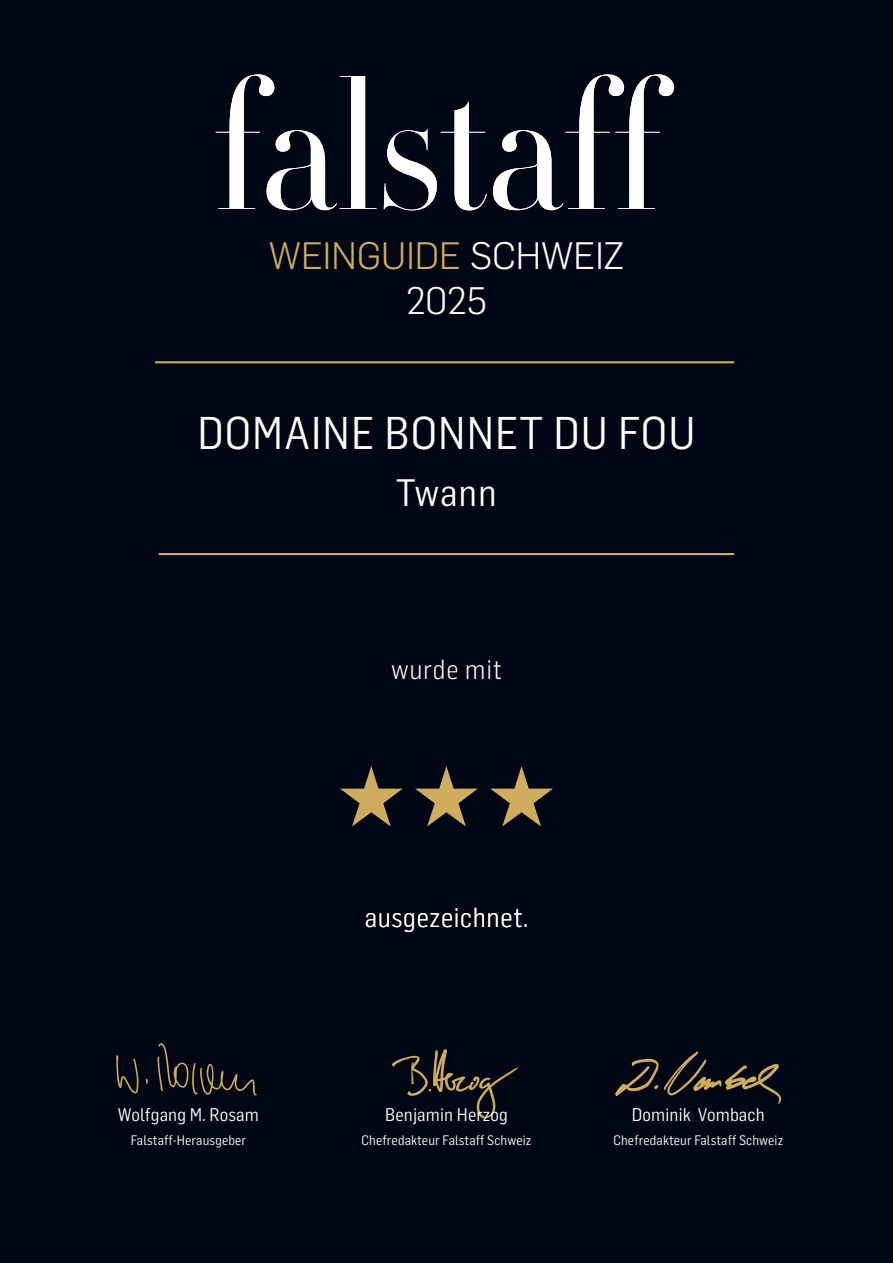
<style>
.page{position:relative;width:893px;height:1263px;background:#010614}
.page>*{position:absolute;margin:0;border:0;box-sizing:border-box;transform-origin:0 0}
.t1{font:45px "Flama Semicondensed";letter-spacing:.025em;color:#fff}
.t2{font:300 37.5px/45px "Flama";color:#fff;text-align:center}
.t3{font:37.5px "Flama Semicondensed";letter-spacing:.02em;color:#fff}
.t4{font:300 27px "Flama Semicondensed";letter-spacing:.025em;color:#fff}
.t5{font:18px "Flama Semicondensed";letter-spacing:.01em;color:#fff}
.t6{font:13.5px "Flama Semicondensed";letter-spacing:.01em;color:#fff}
.s1{color:#d0ad5b}
</style>
<div class="page">
<hr style="left:159px;top:553px;width:575px;height:2px;background:#cfad5d">
<hr style="left:155px;top:361px;width:579px;height:2px;background:#cfad5d">
<svg style="left:116px;top:1055px;width:23px;height:38px"></svg>
<svg style="left:157px;top:1043px;width:100px;height:52px"></svg>
<img style="left:615px;top:1051px;width:167px;height:53px">
<img style="left:391px;top:1049px;width:128px;height:70px">
<svg style="left:215px;top:74px;width:459px;height:136px"></svg>
<h2 class="t2" style="left:269px;top:231px;width:357px"><span class="s1">WEINGUIDE</span> SCHWEIZ<br>2025</h2>
<h1 class="t1" style="left:197px;top:404px;width:500px">DOMAINE BONNET DU FOU</h1>
<h2 class="t3" style="left:396px;top:468px;width:102px">Twann</h2>
<h3 class="t4" style="left:391px;top:652px;width:112px">wurde mit</h3>
<h3 class="t5" style="left:118px;top:1103px;width:143px">Wolfgang M. Rosam</h3>
<p class="t6" style="left:131px;top:1131px;width:117px">Falstaff-Herausgeber</p>
<h3 class="t4" style="left:365px;top:900px;width:165px">ausgezeichnet.</h3>
<h3 class="t5" style="left:385px;top:1103px;width:124px">Benjamin Herzog</h3>
<p class="t6" style="left:362px;top:1131px;width:171px">Chefredakteur Falstaff Schweiz</p>
<h3 class="t5" style="left:632px;top:1103px;width:134px">Dominik Vombach</h3>
<p class="t6" style="left:613px;top:1131px;width:171px">Chefredakteur Falstaff Schweiz</p>
</div>
